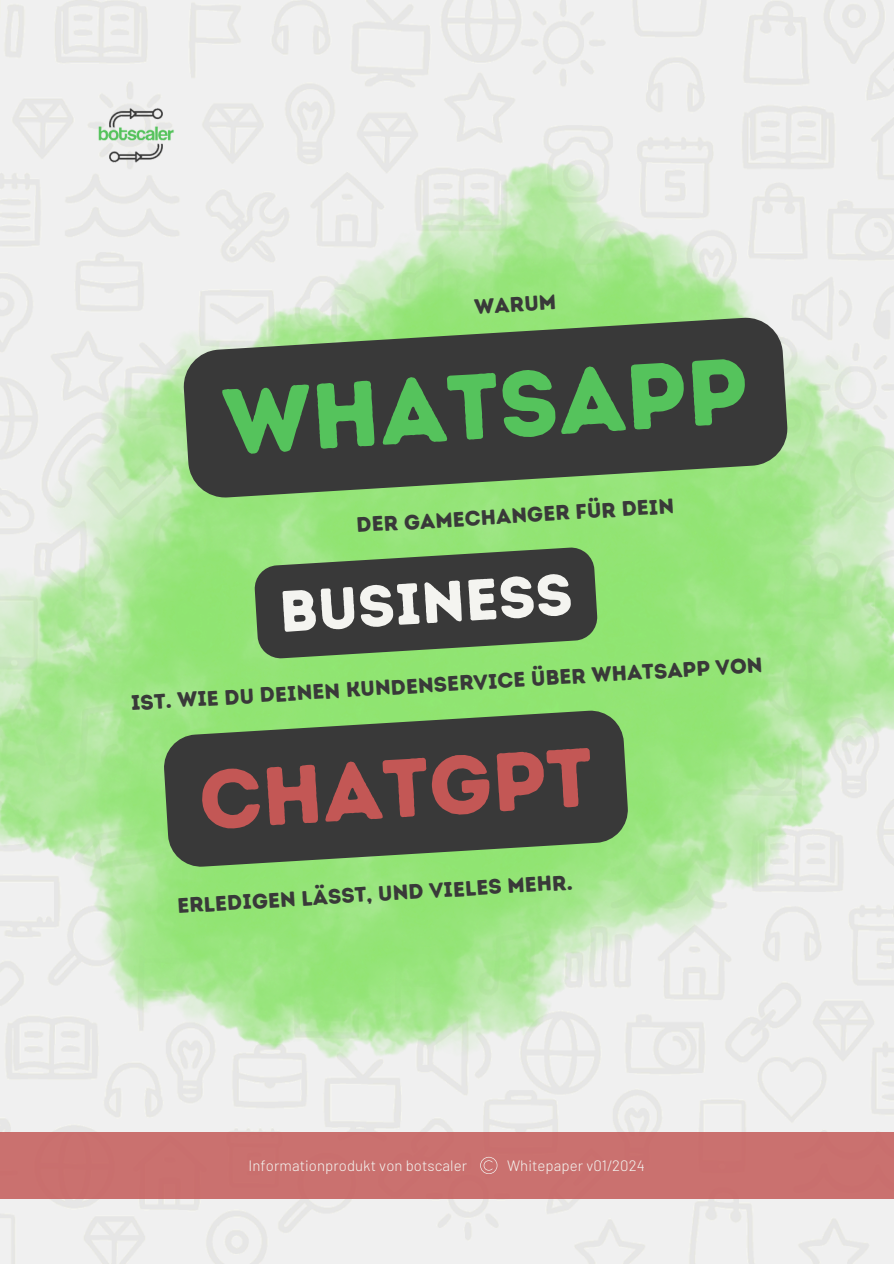
<style>
.page{position:relative;width:894px;height:1264px;background:#fff}
.page>*{position:absolute;margin:0;border:0;box-sizing:border-box;transform-origin:0 0}
.t1{font:93px "Intro Rust Base";color:#55c35c}
.t2{font:82.65px "Intro Rust Base";color:#c35755}
.t3{font:58.2px "Intro Rust Base";color:#f4f4f0}
.t4{font:21px "Intro Rust Base";color:#393939}
.t5{font:300 15px "Barlow";letter-spacing:.005em;color:#f4f4f0}
</style>
<div class="page">
<img style="left:0;top:8px;width:893px;height:1247px">
<img style="left:89px;top:89px;width:94px;height:94px">
<svg style="left:181px;top:315px;width:608px;height:184px;background:#515e4c"></svg>
<svg style="left:162px;top:708px;width:467px;height:160px;background:#4a5a45"></svg>
<svg style="left:253px;top:546px;width:345px;height:113px;background:#4b5b45"></svg>
<svg style="left:480px;top:1156px;width:17px;height:17px"></svg>
<h4 class="t4" style="left:473px;top:294px;width:83px;rotate:-3deg">Warum</h4>
<h1 class="t1" style="left:220px;top:364px;width:527px;rotate:-3deg">WhatsApp</h1>
<h4 class="t4" style="left:356px;top:511px;width:319px;rotate:-3deg">der Gamechanger für dein</h4>
<h4 class="t3" style="left:277px;top:575px;width:295px;rotate:-3deg">business</h4>
<h3 class="t4" style="left:130px;top:688px;width:634px;rotate:-3deg">Ist. wie du deinen kundenservice über WhatsApp von</h3>
<h2 class="t2" style="left:197px;top:749px;width:395px;rotate:-3deg">ChatGPT</h2>
<h4 class="t4" style="left:176px;top:891px;width:397px;rotate:-3deg">erledigen lässt, und vieles mehr.</h4>
<p class="t5" style="left:248px;top:1155px;width:220px">Informationprodukt von botscaler</p>
<p class="t5" style="left:507px;top:1155px;width:139px">Whitepaper v01/2024</p>
</div>
